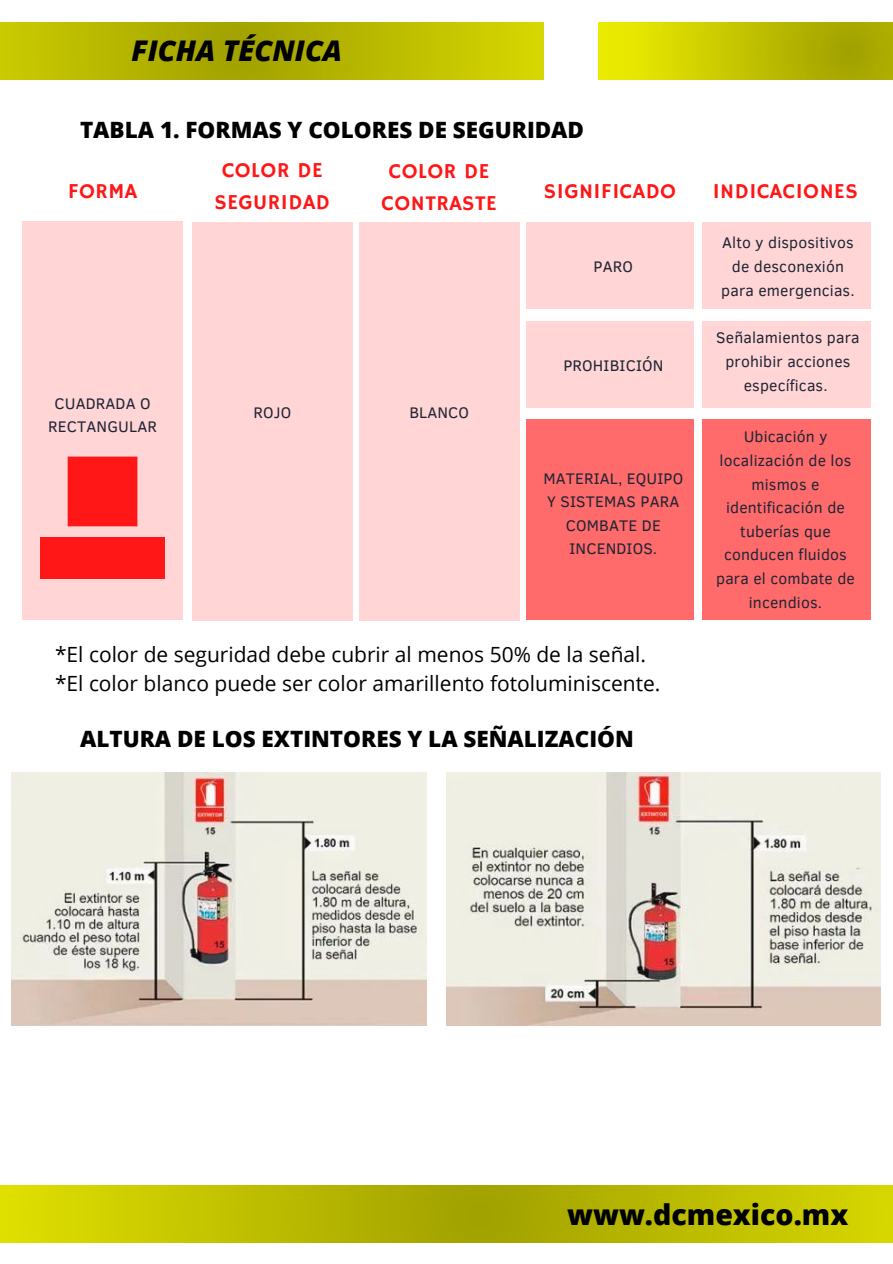
<style>
.page{position:relative;width:893px;height:1264px;background:#fff}
.page>*{position:absolute;margin:0;border:0;box-sizing:border-box;transform-origin:0 0}
.t1{font:800 28.5px "Open Sans";color:#000}
.t2{font:italic 800 28.5px "Open Sans";color:#000}
.t3{font:800 22.5px "Open Sans";color:#000}
.t4{font:21.15px/32.7px "Hammersmith One";letter-spacing:.025em;color:#ff1616;text-align:center}
.t5{font:21px/29.2px "Open Sans";color:#000}
.t6{font:15.75px/23.5px "Clear Sans";letter-spacing:.01em;color:#1e2536;text-align:center}
</style>
<div class="page">
<img style="left:446px;top:772px;width:434px;height:253px">
<img style="left:0;top:1185px;width:892px;height:57px">
<img style="left:0;top:22px;width:543px;height:57px">
<img style="left:598px;top:22px;width:294px;height:58px">
<div style="left:192px;top:222px;width:160px;height:398px;background:#ffd5d5"></div>
<div style="left:359px;top:222px;width:160px;height:398px;background:#ffd5d5"></div>
<div style="left:526px;top:321px;width:167px;height:86px;background:#ffd5d5"></div>
<div style="left:526px;top:420px;width:167px;height:200px;background:#ff6a6a"></div>
<div style="left:526px;top:222px;width:167px;height:87px;background:#ffd5d5"></div>
<div style="left:701px;top:321px;width:169px;height:86px;background:#ffd5d5"></div>
<div style="left:701px;top:420px;width:169px;height:200px;background:#ff6a6a"></div>
<div style="left:701px;top:222px;width:169px;height:87px;background:#ffd5d5"></div>
<div style="left:22px;top:221px;width:161px;height:398px;background:#ffd5d5"></div>
<div style="left:68px;top:457px;width:69px;height:68px;background:#ff1616"></div>
<hr style="left:69px;top:524px;width:67px;height:2px;background:#ff1616">
<hr style="left:69px;top:456px;width:67px;height:2px;background:#ff1616">
<div style="left:40px;top:537px;width:125px;height:42px;background:#ff1616"></div>
<img style="left:12px;top:772px;width:415px;height:253px">
<h1 class="t2" style="left:131px;top:31px;width:212px">FICHA TÉCNICA</h1>
<h2 class="t3" style="left:80px;top:114px;width:505px">TABLA 1. FORMAS Y COLORES DE SEGURIDAD</h2>
<h3 class="t4" style="left:68px;top:176px;width:71px">FORMA</h3>
<p class="t6" style="left:48px;top:390px;width:110px">CUADRADA O<br>RECTANGULAR</p>
<h3 class="t4" style="left:215px;top:154px;width:117px">COLOR DE<br>SEGURIDAD</h3>
<p class="t6" style="left:253px;top:400px;width:39px">ROJO</p>
<h3 class="t4" style="left:381px;top:155px;width:117px">COLOR DE<br>CONTRASTE</h3>
<p class="t6" style="left:409px;top:400px;width:61px">BLANCO</p>
<h3 class="t4" style="left:544px;top:176px;width:134px">SIGNIFICADO</h3>
<h3 class="t4" style="left:712px;top:176px;width:146px">INDICACIONES</h3>
<p class="t6" style="left:593px;top:254px;width:41px">PARO</p>
<p class="t6" style="left:563px;top:352px;width:101px">PROHIBICIÓN</p>
<p class="t6" style="left:543px;top:465px;width:141px">MATERIAL, EQUIPO<br>Y SISTEMAS PARA<br>COMBATE DE<br>INCENDIOS.</p>
<p class="t6" style="left:721px;top:230px;width:135px">Alto y dispositivos de desconexión para emergencias.</p>
<p class="t6" style="left:716px;top:325px;width:145px">Señalamientos para prohibir acciones específicas.</p>
<p class="t6" style="left:716px;top:424px;width:140px">Ubicación y localización de los mismos e identificación de tuberías que conducen fluidos para el combate de incendios.</p>
<h3 class="t5" style="left:55px;top:639px;width:607px">*El color de seguridad debe cubrir al menos 50% de la señal. *El color blanco puede ser color amarillento fotoluminiscente.</h3>
<h2 class="t3" style="left:80px;top:723px;width:555px">ALTURA DE LOS EXTINTORES Y LA SEÑALIZACIÓN</h2>
<h1 class="t1" style="left:567px;top:1194px;width:282px">www.dcmexico.mx</h1>
</div>
